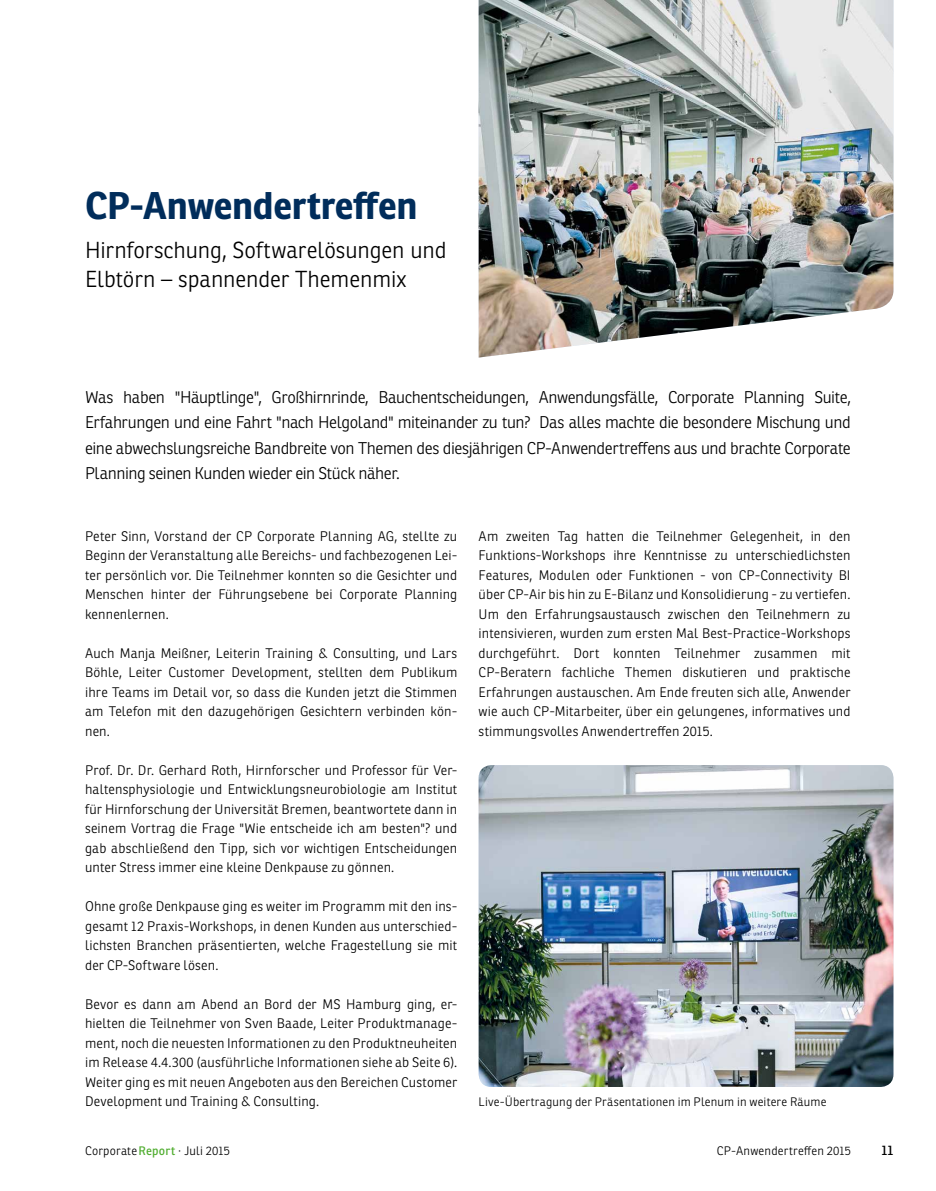
<style>
.page{position:relative;width:936px;height:1191px;background:#fff}
.page>*{position:absolute;margin:0;border:0;box-sizing:border-box;transform-origin:0 0}
.t1{font:700 37.5px "Ronnia";letter-spacing:-.01em;color:#012d5b}
.t2{font:300 22.5px/29.2px "Ronnia";letter-spacing:-.005em;color:#000}
.t3{font:300 16.5px/25.5px "Ronnia";letter-spacing:-.025em;color:#000;text-align:justify}
.t4{font:300 13.5px/19.5px "Ronnia";letter-spacing:.01em;color:#000;text-align:justify}
.t5{font:13.5px "Ronnia";color:#000}
.t6{font:300 12px "Ronnia";letter-spacing:.015em;color:#000}
.s1{font-weight:400;color:#52ae32}
</style>
<div class="page">
<img style="left:478px;top:0;width:415px;height:357px">
<img style="left:478px;top:765px;width:415px;height:322px">
<h1 class="t1" style="left:85px;top:182px;width:334px">CP-Anwendertreffen</h1>
<h2 class="t2" style="left:85px;top:235px;width:363px">Hirnforschung, Softwarelösungen und<br>Elbtörn – spannender Themenmix</h2>
<p class="t3" style="left:85px;top:384px;width:767px">Was haben "Häuptlinge", Großhirnrinde, Bauchentscheidungen, Anwendungsfälle, Corporate Planning Suite, Erfahrungen und eine Fahrt "nach Helgoland" miteinander zu tun? Das alles machte die besondere Mischung und eine abwechslungsreiche Bandbreite von Themen des diesjährigen CP-Anwendertreffens aus und brachte Corporate Planning seinen Kunden wieder ein Stück näher.</p>
<p class="t4" style="left:85px;top:526px;width:374px">Peter Sinn, Vorstand der CP Corporate Planning AG, stellte zu Beginn der Veranstaltung alle Bereichs- und fachbezogenen Lei&shy;ter persönlich vor. Die Teilnehmer konnten so die Gesichter und Menschen hinter der Führungsebene bei Corporate Planning kennenlernen.</p>
<p class="t4" style="left:85px;top:643px;width:374px">Auch Manja Meißner, Leiterin Training &amp; Consulting, und Lars Böhle, Leiter Customer Development, stellten dem Publikum ihre Teams im Detail vor, so dass die Kunden jetzt die Stimmen am Telefon mit den dazugehörigen Gesichtern verbinden kön&shy;nen.</p>
<p class="t4" style="left:85px;top:760px;width:374px">Prof. Dr. Dr. Gerhard Roth, Hirnforscher und Professor für Ver&shy;haltensphysiologie und Entwicklungsneurobiologie am Institut für Hirnforschung der Universität Bremen, beantwortete dann in seinem Vortrag die Frage "Wie entscheide ich am besten"? und gab abschließend den Tipp, sich vor wichtigen Entscheidungen unter Stress immer eine kleine Denkpause zu gönnen.</p>
<p class="t4" style="left:85px;top:896px;width:374px">Ohne große Denkpause ging es weiter im Programm mit den ins&shy;gesamt 12 Praxis-Workshops, in denen Kunden aus unterschied&shy;lichsten Branchen präsentierten, welche Fragestellung sie mit der CP-Software lösen.</p>
<p class="t4" style="left:85px;top:994px;width:374px">Bevor es dann am Abend an Bord der MS Hamburg ging, er&shy;hielten die Teilnehmer von Sven Baade, Leiter Produktmanage&shy;ment, noch die neuesten Informationen zu den Produktneuheiten im Release 4.4.300 (ausführliche Informationen siehe ab Seite 6).<br>Weiter ging es mit neuen Angeboten aus den Bereichen Customer Development und Training &amp; Consulting.</p>
<p class="t4" style="left:478px;top:526px;width:373px">Am zweiten Tag hatten die Teilnehmer Gelegenheit, in den Funktions-Workshops ihre Kenntnisse zu unterschiedlichsten Features, Modulen oder Funktionen - von CP-Connectivity BI über CP-Air bis hin zu E-Bilanz und Konsolidierung - zu vertiefen.<br>Um den Erfahrungsaustausch zwischen den Teilnehmern zu intensivieren, wurden zum ersten Mal Best-Practice-Workshops durchgeführt. Dort konnten Teilnehmer zusammen mit CP-Beratern fachliche Themen diskutieren und praktische Erfahrungen austauschen. Am Ende freuten sich alle, Anwender wie auch CP-Mitarbeiter, über ein gelungenes, informatives und stimmungsvolles Anwendertreffen 2015.</p>
<p class="t6" style="left:478px;top:1094px;width:349px">Live-Übertragung der Präsentationen im Plenum in weitere Räume</p>
<p class="t6" style="left:85px;top:1143px;width:146px">Corporate<span class="s1">Report</span> · Juli 2015</p>
<p class="t6" style="left:716px;top:1143px;width:135px">CP-Anwendertreffen 2015</p>
<p class="t5" style="left:881px;top:1142px;width:13px">11</p>
</div>
